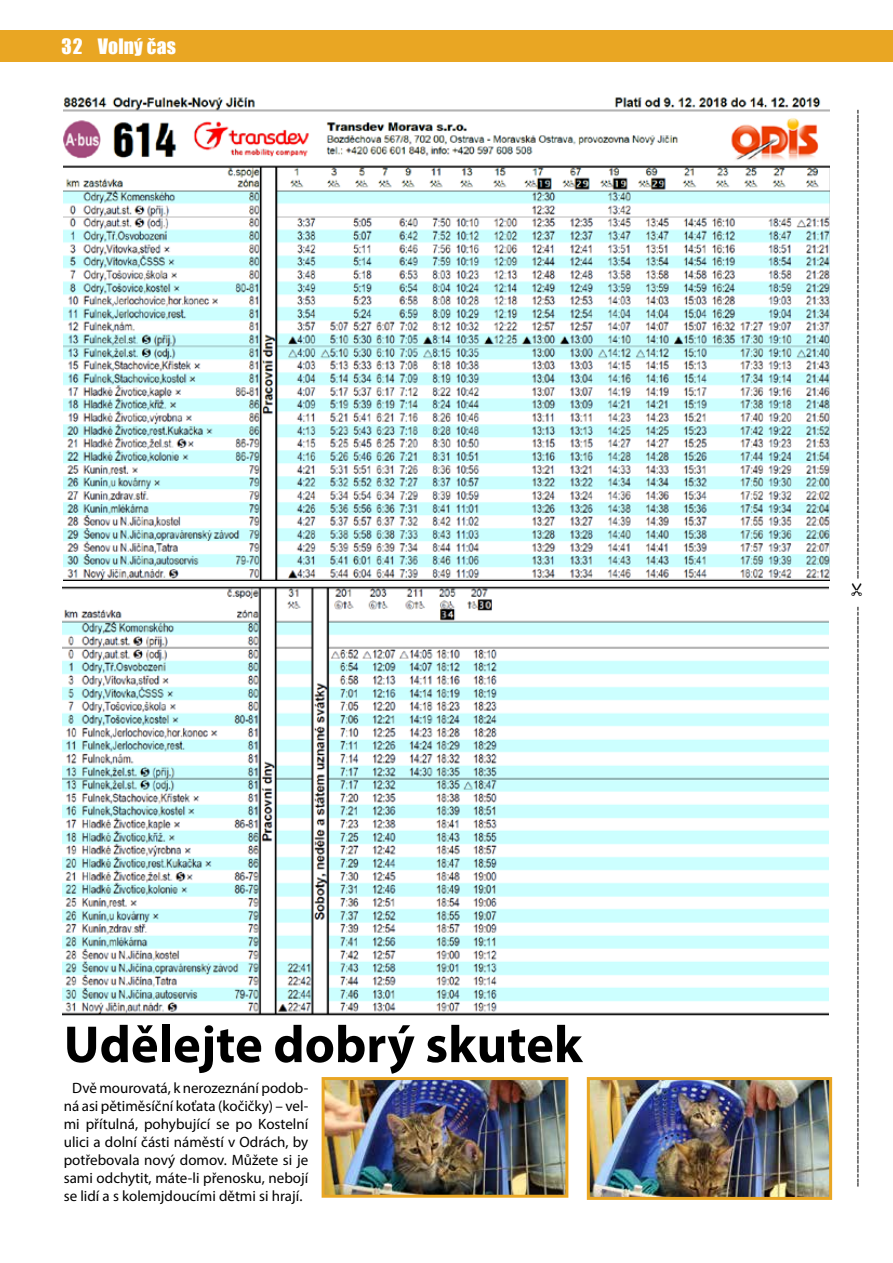
<style>
.page{position:relative;width:893px;height:1263px;background:#fff}
.page>*{position:absolute;margin:0;border:0;box-sizing:border-box;transform-origin:0 0}
.t1{font:700 52.5px "Myriad Pro";color:#000}
.t2{font:19.5px "Impact";letter-spacing:.01em;color:#fff}
.t3{font:15px/18px "Myriad Pro";color:#000;text-align:center}
</style>
<div class="page">
<div style="left:0;top:30px;width:893px;height:32px;background:#e9a623"></div>
<img style="left:64px;top:97px;width:765px;height:483px">
<img style="left:63px;top:586px;width:765px;height:429px">
<img style="left:326px;top:1081px;width:238px;height:113px">
<div style="left:322px;top:1077px;width:246px;height:121px;border:3px solid #e9a623"></div>
<img style="left:591px;top:1081px;width:237px;height:115px">
<div style="left:587px;top:1077px;width:245px;height:123px;border:3px solid #e9a623"></div>
<h2 class="t2" style="left:62px;top:31px;width:116px">32 Volný čas</h2>
<h1 class="t1" style="left:64px;top:1010px;width:520px">Udělejte dobrý skutek</h1>
<p class="t3" style="left:64px;top:1078px;width:246px">Dvě mourovatá, k nerozeznání podob‑ ná asi pětiměsíční koťata (kočičky) – vel‑ mi přítulná, pohybující se po Kostelní ulici a dolní části náměstí v Odrách, by potřebovala nový domov. Můžete si je sami odchytit, máte‑li přenosku, nebojí se lidí a s kolemjdoucími dětmi si hrají.</p>
<p class="t3" style="left:848px;top:579px;width:470px;rotate:-90deg">------------------------------------------------------------------------------------------------------</p>
<p class="t3" style="left:848px;top:1187px;width:581px;rotate:-90deg">------------------------------------------------------------------------------------------------------------------------------</p>
</div>
